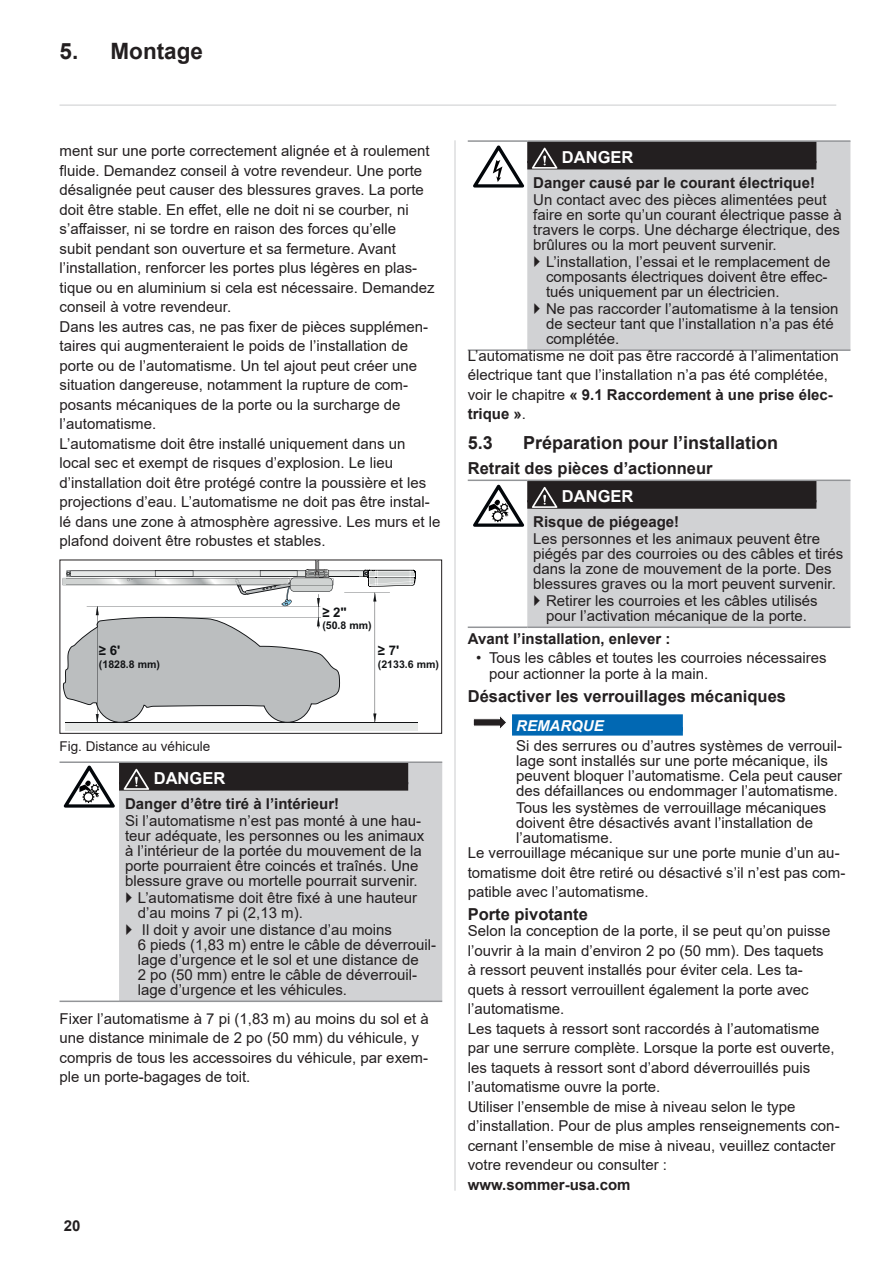
<style>
.page{position:relative;width:893px;height:1263px;background:#fff}
.page>*{position:absolute;margin:0;border:0;box-sizing:border-box;transform-origin:0 0}
.t1{font:700 22.5px "Arial";color:#231f20}
.t2{font:700 18px "Arial";color:#231f20}
.t3{font:700 16.5px "Arial";color:#231f20}
.t4{font:700 16.5px "Arial";color:#fff}
.t5{font:15px/19.5px "Arial";color:#231f20}
.t6{font:700 15px "Arial";color:#231f20}
.t7{font:italic 700 15px "Arial";color:#fff}
.t8{font:13.5px "Arial";color:#231f20}
.t9{font:700 13.2px "Arial";color:#111315}
.t10{font:700 10.65px "Arial";color:#111315}
.s1{font-weight:700}
</style>
<div class="page">
<hr style="left:60px;top:105px;width:776px;height:1px;background:#d1d2d4">
<hr style="left:454px;top:140px;width:2px;height:1051px;background:#d1d2d4">
<div style="left:66px;top:723px;width:352px;height:8px;background:#e6e8e7"></div>
<hr style="left:66px;top:723px;width:352px;height:1px;background:#111315">
<svg style="left:63px;top:562px;width:353px;height:161px"></svg>
<div style="left:60px;top:560px;width:382px;height:174px;border:1px solid #231f20"></div>
<div style="left:119px;top:763px;width:323px;height:237px;background:#d1d2d4"></div>
<hr style="left:119px;top:761px;width:323px;height:2px;background:#939598">
<hr style="left:60px;top:1000px;width:59px;height:2px;background:#939598">
<hr style="left:60px;top:761px;width:59px;height:2px;background:#939598">
<hr style="left:119px;top:1000px;width:323px;height:2px;background:#939598">
<div style="left:119px;top:763px;width:289px;height:21px;background:#231f20"></div>
<div style="left:119px;top:782px;width:289px;height:9px;background:#231f20"></div>
<svg style="left:124px;top:769px;width:25px;height:21px"></svg>
<svg style="left:64px;top:766px;width:51px;height:42px"></svg>
<div style="left:527px;top:142px;width:323px;height:207px;background:#d1d2d4"></div>
<hr style="left:527px;top:140px;width:323px;height:2px;background:#939598">
<hr style="left:468px;top:349px;width:59px;height:2px;background:#939598">
<hr style="left:468px;top:140px;width:59px;height:2px;background:#939598">
<hr style="left:527px;top:349px;width:323px;height:2px;background:#939598">
<div style="left:527px;top:142px;width:289px;height:21px;background:#231f20"></div>
<div style="left:527px;top:161px;width:289px;height:8px;background:#231f20"></div>
<svg style="left:532px;top:148px;width:25px;height:21px"></svg>
<div style="left:527px;top:481px;width:323px;height:145px;background:#d1d2d4"></div>
<hr style="left:527px;top:480px;width:323px;height:1px;background:#939598">
<hr style="left:468px;top:626px;width:59px;height:2px;background:#939598">
<hr style="left:468px;top:480px;width:59px;height:1px;background:#939598">
<hr style="left:527px;top:626px;width:323px;height:2px;background:#939598">
<div style="left:527px;top:481px;width:289px;height:21px;background:#231f20"></div>
<div style="left:527px;top:500px;width:289px;height:9px;background:#231f20"></div>
<svg style="left:532px;top:487px;width:25px;height:21px"></svg>
<div style="left:512px;top:714px;width:171px;height:17px;background:#0168b3"></div>
<div style="left:512px;top:727px;width:171px;height:9px;background:#0168b3"></div>
<svg style="left:473px;top:146px;width:51px;height:42px"></svg>
<svg style="left:473px;top:485px;width:51px;height:42px"></svg>
<svg style="left:473px;top:716px;width:33px;height:13px"></svg>
<svg style="left:126px;top:892px;width:6px;height:11px"></svg>
<svg style="left:126px;top:924px;width:6px;height:11px"></svg>
<svg style="left:535px;top:256px;width:5px;height:11px"></svg>
<svg style="left:534px;top:303px;width:6px;height:11px"></svg>
<svg style="left:535px;top:595px;width:5px;height:11px"></svg>
<h1 class="t1" style="left:60px;top:35px;width:145px">5. Montage</h1>
<p class="t5" style="left:60px;top:141px;width:383px">ment sur une porte correctement alignée et à roulement fluide. Demandez conseil à votre revendeur. Une porte désalignée peut causer des blessures graves. La porte doit être stable. En effet, elle ne doit ni se courber, ni s’affaisser, ni se tordre en raison des forces qu’elle<br>subit pendant son ouverture et sa fermeture. Avant l’installation, renforcer les portes plus légères en plas&shy;tique ou en aluminium si cela est nécessaire. Demandez conseil à votre revendeur.<br>Dans les autres cas, ne pas fixer de pièces supplémen&shy;taires qui augmenteraient le poids de l’installation de porte ou de l’automatisme. Un tel ajout peut créer une situation dangereuse, notamment la rupture de com&shy;posants mécaniques de la porte ou la surcharge de l’automatisme.<br>L’automatisme doit être installé uniquement dans un<br>local sec et exempt de risques d’explosion. Le lieu d’installation doit être protégé contre la poussière et les projections d’eau. L’automatisme ne doit pas être instal&shy;lé dans une zone à atmosphère agressive. Les murs et le plafond doivent être robustes et stables.</p>
<p class="t9" style="left:99px;top:642px;width:23px">≥ 6'</p>
<p class="t10" style="left:99px;top:657px;width:63px">(1828.8 mm)</p>
<p class="t9" style="left:322px;top:603px;width:26px">≥ 2"</p>
<p class="t10" style="left:322px;top:618px;width:51px">(50.8 mm)</p>
<p class="t9" style="left:378px;top:642px;width:23px">≥ 7'</p>
<p class="t10" style="left:378px;top:657px;width:63px">(2133.6 mm)</p>
<p class="t8" style="left:60px;top:737px;width:152px">Fig. Distance au véhicule</p>
<p class="t4" style="left:154px;top:767px;width:73px">DANGER</p>
<p class="t6" style="left:125px;top:793px;width:216px">Danger d’être tiré à l’intérieur!</p>
<p class="t5" style="left:125px;top:813px;width:301px;line-height:15px">Si l’automatisme n’est pas monté à une hau&shy;teur adéquate, les personnes ou les animaux à l’intérieur de la portée du mouvement de la porte pourraient être coincés et traînés. Une blessure grave ou mortelle pourrait survenir.</p>
<p class="t5" style="left:138px;top:890px;width:281px;line-height:15px">L’automatisme doit être fixé à une hauteur d’au moins 7 pi (2,13 m).</p>
<p class="t5" style="left:138px;top:922px;width:300px;line-height:15px">Il doit y avoir une distance d’au moins<br>6 pieds (1,83 m) entre le câble de déverrouil&shy;lage d’urgence et le sol et une distance de<br>2 po (50 mm) entre le câble de déverrouil&shy;lage d’urgence et les véhicules.</p>
<p class="t5" style="left:60px;top:1009px;width:371px">Fixer l’automatisme à 7 pi (1,83 m) au moins du sol et à une distance minimale de 2 po (50 mm) du véhicule, y compris de tous les accessoires du véhicule, par exem&shy;ple un porte-bagages de toit.</p>
<p class="t6" style="left:64px;top:1215px;width:18px">20</p>
<p class="t4" style="left:562px;top:146px;width:73px">DANGER</p>
<p class="t6" style="left:533px;top:172px;width:283px">Danger causé par le courant électrique!</p>
<p class="t5" style="left:533px;top:192px;width:310px;line-height:15px">Un contact avec des pièces alimentées peut faire en sorte qu’un courant électrique passe à travers le corps. Une décharge électrique, des brûlures ou la mort peuvent survenir.</p>
<p class="t5" style="left:546px;top:254px;width:286px;line-height:15px">L’installation, l’essai et le remplacement de composants électriques doivent être effec&shy;tués uniquement par un électricien.</p>
<p class="t5" style="left:546px;top:301px;width:294px;line-height:15px">Ne pas raccorder l’automatisme à la tension de secteur tant que l’installation n’a pas été complétée.</p>
<p class="t5" style="left:468px;top:346px;width:372px">L’automatisme ne doit pas être raccordé à l’alimentation électrique tant que l’installation n’a pas été complétée, voir le chapitre <span class="s1">« 9.1 Raccordement à une prise élec&shy;trique »</span>.</p>
<p class="t2" style="left:468px;top:429px;width:27px">5.3</p>
<p class="t2" style="left:523px;top:429px;width:257px">Préparation pour l’installation</p>
<p class="t3" style="left:468px;top:456px;width:246px">Retrait des pièces d’actionneur</p>
<p class="t4" style="left:562px;top:485px;width:73px">DANGER</p>
<p class="t6" style="left:533px;top:511px;width:147px">Risque de piégeage!</p>
<p class="t5" style="left:533px;top:531px;width:312px;line-height:15px">Les personnes et les animaux peuvent être piégés par des courroies ou des câbles et tirés dans la zone de mouvement de la porte. Des blessures graves ou la mort peuvent survenir.</p>
<p class="t5" style="left:546px;top:593px;width:273px;line-height:15px">Retirer les courroies et les câbles utilisés pour l’activation mécanique de la porte.</p>
<p class="t6" style="left:468px;top:628px;width:204px">Avant l’installation, enlever :</p>
<p class="t5" style="left:489px;top:650px;width:339px;line-height:15.8px;text-indent:-13px">• Tous les câbles et toutes les courroies nécessaires pour actionner la porte à la main.</p>
<p class="t3" style="left:468px;top:684px;width:320px">Désactiver les verrouillages mécaniques</p>
<p class="t7" style="left:516px;top:716px;width:89px">REMARQUE</p>
<p class="t5" style="left:516px;top:738px;width:327px;line-height:15px">Si des serrures ou d’autres systèmes de verrouil&shy;lage sont installés sur une porte mécanique, ils peuvent bloquer l’automatisme. Cela peut causer des défaillances ou endommager l’automatisme.</p>
<p class="t5" style="left:516px;top:798px;width:312px">Tous les systèmes de verrouillage mécaniques</p>
<p class="t5" style="left:516px;top:813px;width:298px">doivent être désactivés avant l’installation de</p>
<p class="t5" style="left:516px;top:828px;width:98px">l’automatisme.</p>
<p class="t5" style="left:468px;top:843px;width:373px">Le verrouillage mécanique sur une porte munie d’un au-</p>
<p class="t5" style="left:468px;top:862px;width:379px">tomatisme doit être retiré ou désactivé s’il n’est pas com&shy;patible avec l’automatisme.</p>
<p class="t3" style="left:468px;top:902px;width:122px">Porte pivotante</p>
<p class="t5" style="left:468px;top:921px;width:373px">Selon la conception de la porte, il se peut qu’on puisse l’ouvrir à la main d’environ 2 po (50 mm). Des taquets<br>à ressort peuvent installés pour éviter cela. Les ta&shy;quets à ressort verrouillent également la porte avec l’automatisme.<br>Les taquets à ressort sont raccordés à l’automatisme par une serrure complète. Lorsque la porte est ouverte, les taquets à ressort sont d’abord déverrouillés puis l’automatisme ouvre la porte.<br>Utiliser l’ensemble de mise à niveau selon le type d’installation. Pour de plus amples renseignements con&shy;cernant l’ensemble de mise à niveau, veuillez contacter votre revendeur ou consulter :</p>
<p class="t6" style="left:468px;top:1174px;width:164px">www.sommer-usa.com</p>
</div>
